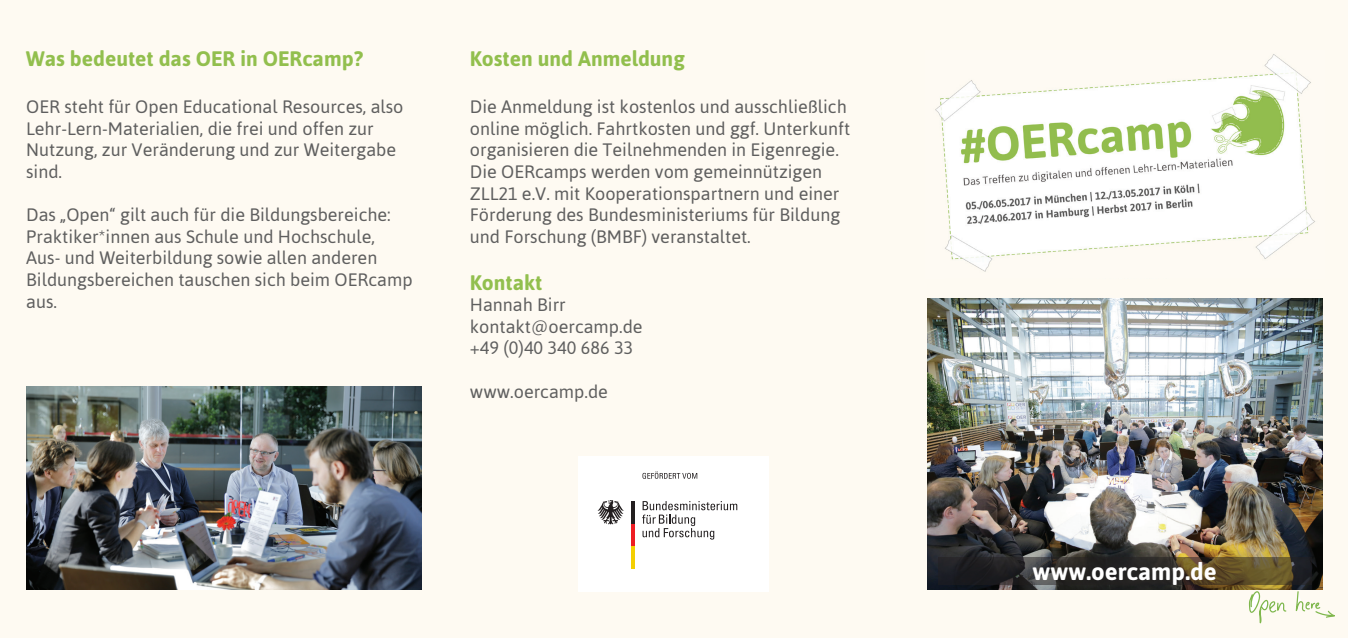
<style>
.page{position:relative;width:1348px;height:638px;background:#fefaf2}
.page>*{position:absolute;margin:0;border:0;box-sizing:border-box;transform-origin:0 0}
.t1{font:700 24px "Asap";color:#fff}
.t2{font:700 21px "Asap";color:#92bf4e}
.t3{font:18px/21.6px "Asap";color:#5f5f5f}
</style>
<div class="page">
<img style="left:927px;top:298px;width:395px;height:291px">
<img style="left:935px;top:54px;width:380px;height:218px">
<svg style="left:938px;top:557px;width:373px;height:28px;background:#393328"></svg>
<img style="left:26px;top:386px;width:396px;height:203px">
<div style="left:579px;top:456px;width:190px;height:135px;background:#fff"></div>
<svg style="left:642px;top:501px;width:95px;height:38px"></svg>
<hr style="left:631px;top:546px;width:4px;height:23px;background:#f4cf02">
<hr style="left:631px;top:523px;width:4px;height:23px;background:#ee1d23">
<hr style="left:631px;top:501px;width:4px;height:23px;background:#231f20">
<svg style="left:598px;top:500px;width:26px;height:24px"></svg>
<svg style="left:642px;top:471px;width:55px;height:8px"></svg>
<svg style="left:1249px;top:591px;width:37px;height:32px"></svg>
<svg style="left:1296px;top:591px;width:39px;height:27px"></svg>
<p class="t2" style="left:26px;top:47px;width:338px">Was bedeutet das OER in OERcamp?</p>
<p class="t3" style="left:26px;top:96px;width:379px">OER steht für Open Educational Resources, also Lehr-Lern-Materialien, die frei und offen zur Nutzung, zur Veränderung und zur Weitergabe sind.</p>
<p class="t3" style="left:26px;top:204px;width:388px">Das „Open“ gilt auch für die Bildungsbereiche:<br>Praktiker*innen aus Schule und Hochschule, Aus- und Weiterbildung sowie allen anderen Bildungsbereichen tauschen sich beim OERcamp aus.</p>
<p class="t2" style="left:470px;top:47px;width:216px">Kosten und Anmeldung</p>
<p class="t3" style="left:470px;top:96px;width:382px">Die Anmeldung ist kostenlos und ausschließlich online möglich. Fahrtkosten und ggf. Unterkunft organisieren die Teilnehmenden in Eigenregie.<br>Die OERcamps werden vom gemeinnützigen ZLL21 e.V. mit Kooperationspartnern und einer Förderung des Bundesministeriums für Bildung und Forschung (BMBF) veranstaltet.</p>
<p class="t2" style="left:470px;top:270px;width:74px">Kontakt</p>
<p class="t3" style="left:470px;top:294px;width:174px">Hannah Birr kontakt@oercamp.de +49 (0)40 340 686 33</p>
<p class="t3" style="left:470px;top:380px;width:139px">www.oercamp.de</p>
<h1 class="t1" style="left:1033px;top:557px;width:185px">www.oercamp.de</h1>
</div>
